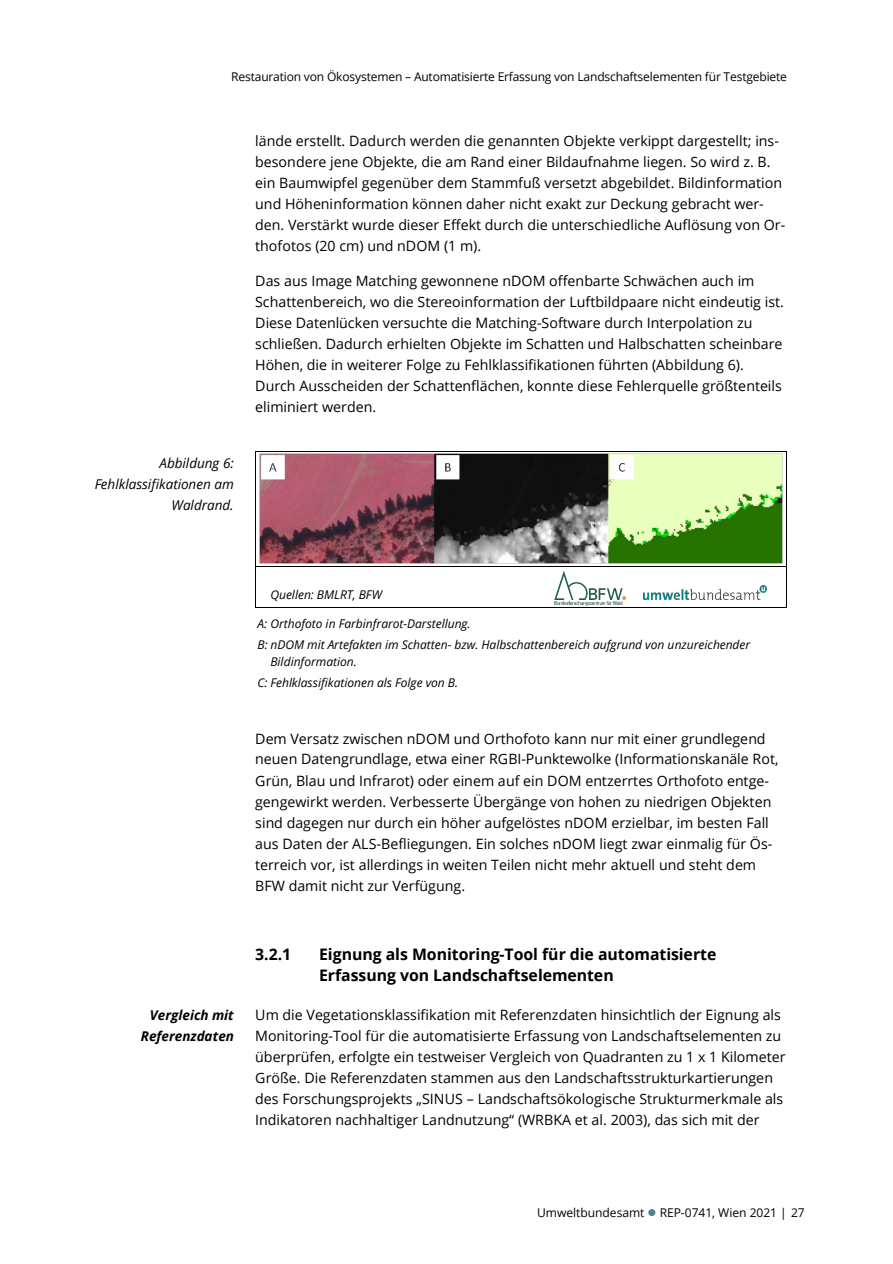
<style>
.page{position:relative;width:893px;height:1264px;background:#fff}
.page>*{position:absolute;margin:0;border:0;box-sizing:border-box;transform-origin:0 0}
.t1{font:700 15.9px/21px "Open Sans";color:#000}
.t2{font:14.25px/21px "Open Sans";color:#000}
.t3{font:italic 13.5px/21px "Open Sans";color:#000;text-align:right}
.t4{font:italic 700 13.5px/21px "Open Sans";letter-spacing:.005em;color:#000;text-align:right}
.t5{font:italic 12px/20.9px "Open Sans";color:#000}
.t6{font:12px "Open Sans";letter-spacing:-.01em;color:#000}
.s1{color:#4a8588}
</style>
<div class="page">
<hr style="left:256px;top:450px;width:530px;height:1px;background:#000">
<hr style="left:255px;top:453px;width:1px;height:113px;background:#000">
<hr style="left:786px;top:453px;width:1px;height:113px;background:#000">
<hr style="left:256px;top:566px;width:286px;height:1px;background:#000">
<hr style="left:543px;top:566px;width:97px;height:1px;background:#000">
<hr style="left:640px;top:566px;width:146px;height:1px;background:#000">
<hr style="left:255px;top:571px;width:1px;height:36px;background:#000">
<hr style="left:786px;top:571px;width:1px;height:36px;background:#000">
<hr style="left:257px;top:607px;width:285px;height:1px;background:#000">
<hr style="left:543px;top:607px;width:97px;height:1px;background:#000">
<hr style="left:640px;top:607px;width:146px;height:1px;background:#000">
<img style="left:259px;top:453px;width:523px;height:110px">
<img style="left:555px;top:571px;width:71px;height:34px">
<img style="left:644px;top:585px;width:123px;height:14px">
<p class="t6" style="left:231px;top:68px;width:557px">Restauration von Ökosystemen – Automatisierte Erfassung von Landschaftselementen für Testgebiete</p>
<p class="t3" style="left:95px;top:452px;width:141px">Abbildung 6:<br>Fehlklassifikationen am<br>Waldrand.</p>
<p class="t2" style="left:255px;top:130px;width:532px">lände erstellt. Dadurch werden die genannten Objekte verkippt dargestellt; ins&shy;besondere jene Objekte, die am Rand einer Bildaufnahme liegen. So wird z. B. ein Baumwipfel gegenüber dem Stammfuß versetzt abgebildet. Bildinformation und Höheninformation können daher nicht exakt zur Deckung gebracht wer&shy;den. Verstärkt wurde dieser Effekt durch die unterschiedliche Auflösung von Or&shy;thofotos (20 cm) und nDOM (1 m).</p>
<p class="t2" style="left:255px;top:270px;width:530px">Das aus Image Matching gewonnene nDOM offenbarte Schwächen auch im Schattenbereich, wo die Stereoinformation der Luftbildpaare nicht eindeutig ist.<br>Diese Datenlücken versuchte die Matching-Software durch Interpolation zu schließen. Dadurch erhielten Objekte im Schatten und Halbschatten scheinbare Höhen, die in weiterer Folge zu Fehlklassifikationen führten (Abbildung 6).<br>Durch Ausscheiden der Schattenflächen, konnte diese Fehlerquelle größtenteils eliminiert werden.</p>
<p class="t4" style="left:141px;top:1003px;width:95px">Vergleich mit<br>Referenzdaten</p>
<p class="t5" style="left:270px;top:583px;width:113px">Quellen: BMLRT, BFW</p>
<p class="t5" style="left:258px;top:613px;width:494px">A: Orthofoto in Farbinfrarot-Darstellung.<br>B: nDOM mit Artefakten im Schatten- bzw. Halbschattenbereich aufgrund von unzureichender</p>
<p class="t5" style="left:258px;top:650px;width:202px;text-indent:13px">Bildinformation.<br>C: Fehlklassifikationen als Folge von B.</p>
<p class="t2" style="left:255px;top:727px;width:525px">Dem Versatz zwischen nDOM und Orthofoto kann nur mit einer grundlegend neuen Datengrundlage, etwa einer RGBI-Punktewolke (Informationskanäle Rot, Grün, Blau und Infrarot) oder einem auf ein DOM entzerrtes Orthofoto entge&shy;gengewirkt werden. Verbesserte Übergänge von hohen zu niedrigen Objekten sind dagegen nur durch ein höher aufgelöstes nDOM erzielbar, im besten Fall aus Daten der ALS-Befliegungen. Ein solches nDOM liegt zwar einmalig für Ös&shy;terreich vor, ist allerdings in weiten Teilen nicht mehr aktuell und steht dem BFW damit nicht zur Verfügung.</p>
<p class="t1" style="left:255px;top:942px;width:38px">3.2.1</p>
<p class="t1" style="left:319px;top:942px;width:399px">Eignung als Monitoring-Tool für die automatisierte<br>Erfassung von Landschaftselementen</p>
<p class="t2" style="left:255px;top:1003px;width:532px">Um die Vegetationsklassifikation mit Referenzdaten hinsichtlich der Eignung als Monitoring-Tool für die automatisierte Erfassung von Landschaftselementen zu überprüfen, erfolgte ein testweiser Vergleich von Quadranten zu 1 x 1 Kilometer Größe. Die Referenzdaten stammen aus den Landschaftsstrukturkartierungen des Forschungsprojekts „SINUS – Landschaftsökologische Strukturmerkmale als Indikatoren nachhaltiger Landnutzung“ (WRBKA et al. 2003), das sich mit der</p>
<p class="t6" style="left:537px;top:1204px;width:269px">Umweltbundesamt <span class="s1">●</span> REP-0741, Wien 2021 | 27</p>
</div>
